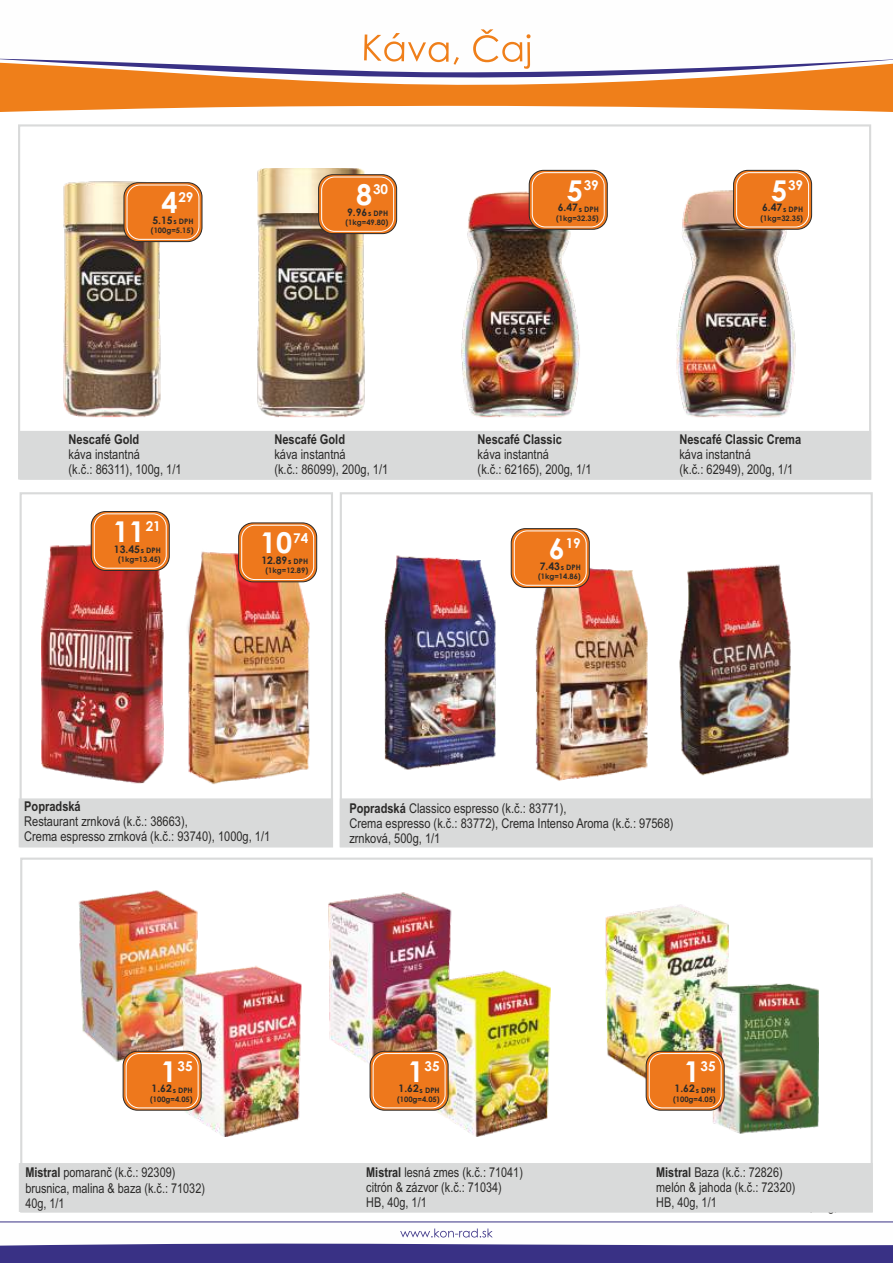
<style>
.page{position:relative;width:893px;height:1263px;background:#fff}
.page>*{position:absolute;margin:0;border:0;box-sizing:border-box;transform-origin:0 0}
.t1{font:700 28.65px "Century Gothic";color:#fefefe}
.t2{font:13.5px/15.3px "Arial Narrow";color:#2b2a29}
.t3{font:700 13.5px "Arial Narrow";color:#2b2a29}
.t4{font:700 13.5px "Century Gothic";color:#fefefe}
.t5{font:700 10.35px "Century Gothic";color:#2b2a29}
.t6{font:700 7.5px "Century Gothic";color:#2b2a29}
.s1{font-size:7.5px}
.s2{font-weight:700}
</style>
<div class="page">
<img style="left:41px;top:168px;width:777px;height:968px">
<svg style="left:0;top:29px;width:893px;height:33px"></svg>
<svg style="left:0;top:62px;width:893px;height:50px;fill:#ef7f1a"></svg>
<svg style="left:0;top:1221px;width:893px;height:42px"></svg>
<div style="left:19px;top:430px;width:853px;height:51px;background:#d9dada"></div>
<svg style="left:529px;top:170px;width:79px;height:60px"></svg>
<svg style="left:733px;top:170px;width:79px;height:60px"></svg>
<div style="left:532px;top:172px;width:73px;height:55px;background:#ee781c;border:1px solid #fefefe;border-radius:13px"></div>
<div style="left:736px;top:172px;width:73px;height:55px;background:#ee781c;border:1px solid #fefefe;border-radius:13px"></div>
<svg style="left:318px;top:174px;width:79px;height:60px"></svg>
<div style="left:321px;top:177px;width:73px;height:55px;background:#ee781c;border:1px solid #fefefe;border-radius:13px"></div>
<svg style="left:123px;top:182px;width:79px;height:60px"></svg>
<div style="left:127px;top:185px;width:72px;height:55px;background:#ee781c;border:1px solid #fefefe;border-radius:13px"></div>
<div style="left:20px;top:492px;width:313px;height:355px;border:2px solid #d9dada"></div>
<svg style="left:91px;top:511px;width:79px;height:60px"></svg>
<div style="left:94px;top:513px;width:73px;height:56px;background:#ee781c;border:1px solid #fefefe;border-radius:13px"></div>
<svg style="left:238px;top:522px;width:79px;height:60px"></svg>
<div style="left:241px;top:525px;width:73px;height:55px;background:#ee781c;border:1px solid #fefefe;border-radius:13px"></div>
<svg style="left:18px;top:797px;width:855px;height:51px"></svg>
<svg style="left:511px;top:528px;width:79px;height:60px"></svg>
<div style="left:514px;top:530px;width:73px;height:56px;background:#ee781c;border:1px solid #fefefe;border-radius:13px"></div>
<div style="left:19px;top:1163px;width:851px;height:49px;background:#d9dada"></div>
<div style="left:20px;top:857px;width:853px;height:356px;border:2px solid #d9dada"></div>
<svg style="left:123px;top:1051px;width:79px;height:60px"></svg>
<div style="left:126px;top:1053px;width:73px;height:55px;background:#ee781c;border:1px solid #fefefe;border-radius:13px"></div>
<svg style="left:370px;top:1051px;width:79px;height:60px"></svg>
<svg style="left:646px;top:1051px;width:79px;height:60px"></svg>
<div style="left:373px;top:1053px;width:72px;height:55px;background:#ee781c;border:1px solid #fefefe;border-radius:13px"></div>
<div style="left:649px;top:1053px;width:73px;height:55px;background:#ee781c;border:1px solid #fefefe;border-radius:13px"></div>
<h1 class="t1" style="left:162px;top:192px;width:18px">4</h1>
<p class="t5" style="left:152px;top:216px;width:43px">5.15<span class="s1">s DPH</span></p>
<p class="t6" style="left:151px;top:227px;width:44px">(100g=5.15)</p>
<p class="t4" style="left:178px;top:192px;width:17px">29</p>
<h1 class="t1" style="left:356px;top:184px;width:18px">8</h1>
<p class="t5" style="left:347px;top:208px;width:43px">9.96<span class="s1">s DPH</span></p>
<p class="t6" style="left:345px;top:219px;width:44px">(1kg=49.80)</p>
<p class="t4" style="left:373px;top:184px;width:17px">30</p>
<p class="t3" style="left:69px;top:434px;width:72px">Nescafé Gold</p>
<p class="t2" style="left:69px;top:448px;width:115px">káva instantná<br>(k.č.: 86311), 100g, 1/1</p>
<h1 class="t1" style="left:113px;top:520px;width:34px">11</h1>
<p class="t5" style="left:114px;top:545px;width:48px">13.45<span class="s1">s DPH</span></p>
<p class="t6" style="left:118px;top:556px;width:44px">(1kg=13.45)</p>
<p class="t4" style="left:146px;top:521px;width:17px">21</p>
<p class="t3" style="left:274px;top:434px;width:72px">Nescafé Gold</p>
<p class="t2" style="left:274px;top:448px;width:115px">káva instantná<br>(k.č.: 86099), 200g, 1/1</p>
<h1 class="t1" style="left:260px;top:532px;width:34px">10</h1>
<p class="t5" style="left:261px;top:556px;width:48px">12.89<span class="s1">s DPH</span></p>
<p class="t6" style="left:265px;top:567px;width:44px">(1kg=12.89)</p>
<p class="t4" style="left:293px;top:532px;width:17px">74</p>
<h1 class="t1" style="left:567px;top:179px;width:18px">5</h1>
<p class="t5" style="left:558px;top:204px;width:43px">6.47<span class="s1">s DPH</span></p>
<p class="t6" style="left:556px;top:215px;width:44px">(1kg=32.35)</p>
<p class="t4" style="left:584px;top:180px;width:17px">39</p>
<h1 class="t1" style="left:771px;top:179px;width:18px">5</h1>
<p class="t5" style="left:762px;top:204px;width:43px">6.47<span class="s1">s DPH</span></p>
<p class="t6" style="left:760px;top:215px;width:44px">(1kg=32.35)</p>
<p class="t4" style="left:788px;top:180px;width:17px">39</p>
<p class="t3" style="left:478px;top:434px;width:86px">Nescafé Classic</p>
<p class="t2" style="left:478px;top:448px;width:115px">káva instantná<br>(k.č.: 62165), 200g, 1/1</p>
<h1 class="t1" style="left:549px;top:537px;width:18px">6</h1>
<p class="t5" style="left:540px;top:562px;width:43px">7.43<span class="s1">s DPH</span></p>
<p class="t6" style="left:538px;top:573px;width:44px">(1kg=14.86)</p>
<p class="t4" style="left:566px;top:538px;width:17px">19</p>
<p class="t3" style="left:679px;top:434px;width:123px">Nescafé Classic Crema</p>
<p class="t2" style="left:679px;top:448px;width:115px">káva instantná<br>(k.č.: 62949), 200g, 1/1</p>
<p class="t3" style="left:24px;top:801px;width:58px">Popradská</p>
<p class="t2" style="left:24px;top:815px;width:248px">Restaurant zrnková (k.č.: 38663),<br>Crema espresso zrnková (k.č.: 93740), 1000g, 1/1</p>
<p class="t2" style="left:349px;top:801px;width:326px"><span class="s2">Popradská</span> Classico espresso (k.č.: 83771),<br>Crema espresso (k.č.: 83772), Crema Intenso Aroma (k.č.: 97568) zrnková, 500g, 1/1</p>
<h1 class="t1" style="left:161px;top:1060px;width:18px">1</h1>
<p class="t5" style="left:152px;top:1084px;width:43px">1.62<span class="s1">s DPH</span></p>
<p class="t6" style="left:150px;top:1096px;width:44px">(100g=4.05)</p>
<p class="t4" style="left:178px;top:1061px;width:17px">35</p>
<p class="t2" style="left:25px;top:1166px;width:181px"><span class="s2">Mistral</span> pomaranč (k.č.: 92309) brusnica, malina &amp; baza (k.č.: 71032)<br>40g, 1/1</p>
<h1 class="t1" style="left:408px;top:1060px;width:18px">1</h1>
<p class="t5" style="left:399px;top:1084px;width:43px">1.62<span class="s1">s DPH</span></p>
<p class="t6" style="left:397px;top:1096px;width:44px">(100g=4.05)</p>
<p class="t4" style="left:425px;top:1061px;width:17px">35</p>
<h1 class="t1" style="left:684px;top:1060px;width:18px">1</h1>
<p class="t5" style="left:675px;top:1084px;width:43px">1.62<span class="s1">s DPH</span></p>
<p class="t6" style="left:673px;top:1096px;width:44px">(100g=4.05)</p>
<p class="t4" style="left:701px;top:1061px;width:17px">35</p>
<p class="t2" style="left:366px;top:1166px;width:158px"><span class="s2">Mistral</span> lesná zmes (k.č.: 71041) citrón &amp; zázvor (k.č.: 71034)<br>HB, 40g, 1/1</p>
<p class="t2" style="left:656px;top:1166px;width:141px"><span class="s2">Mistral</span> Baza (k.č.: 72826) melón &amp; jahoda (k.č.: 72320)<br>HB, 40g, 1/1</p>
</div>
